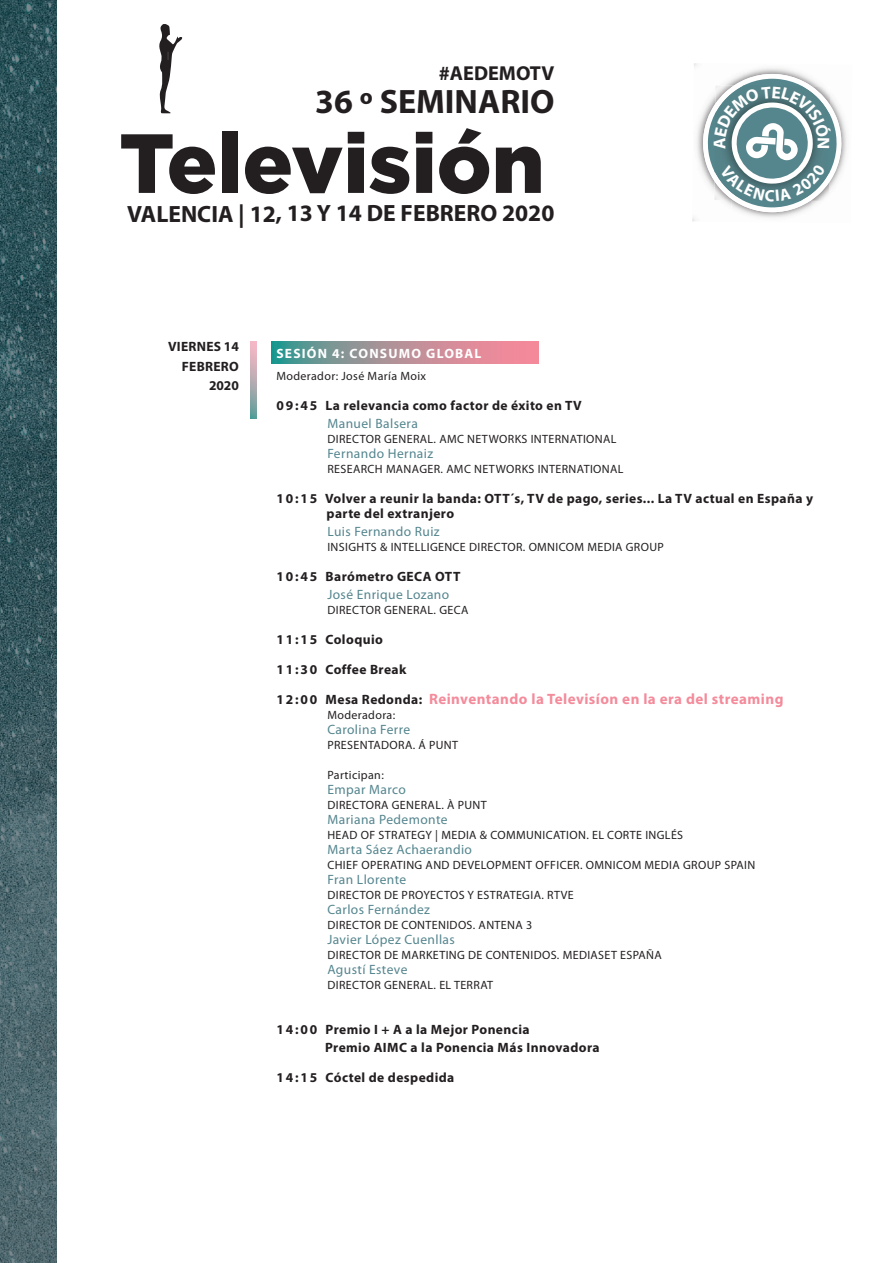
<style>
.page{position:relative;width:893px;height:1263px;background:#fff}
.page>*{position:absolute;margin:0;border:0;box-sizing:border-box;transform-origin:0 0}
.t1{font:900 83.7px "Gotham";color:#231f20}
.t2{font:700 33.9px "Myriad Pro";color:#231f20}
.t3{font:700 23.55px "Myriad Pro";letter-spacing:-.005em;color:#231f20}
.t4{font:700 20.25px "Myriad Pro";color:#231f20}
.t5{font:700 15px "Myriad Pro";letter-spacing:.03em;color:#f48b9b}
.t6{font:700 13.5px/19.5px "Myriad Pro";letter-spacing:.03em;color:#231f20}
.t7{font:13.5px "Myriad Pro";letter-spacing:.03em;color:#54858e}
.t8{font:700 13.5px "Myriad Pro";letter-spacing:.09em;color:#fff}
.t9{font:12px "Myriad Pro";letter-spacing:.03em;color:#231f20}
.s1{font-size:13.5px;color:#231f20}
</style>
<div class="page">
<svg style="left:271px;top:341px;width:267px;height:23px;background:#a99097"></svg>
<img style="left:0;top:0;width:56px;height:1263px">
<svg style="left:159px;top:24px;width:23px;height:89px"></svg>
<img style="left:692px;top:113px;width:11px;height:108px">
<img style="left:842px;top:116px;width:5px;height:53px">
<svg style="left:251px;top:341px;width:5px;height:77px"></svg>
<svg style="left:703px;top:74px;width:139px;height:138px"></svg>
<h3 class="t4" style="left:439px;top:59px;width:117px">#AEDEMOTV</h3>
<h2 class="t2" style="left:315px;top:80px;width:241px">36 º SEMINARIO</h2>
<h1 class="t1" style="left:119px;top:115px;width:427px">Televisión</h1>
<h3 class="t3" style="left:127px;top:198px;width:429px">VALENCIA | 12, 13 Y 14 DE FEBRERO 2020</h3>
<p class="t6" style="left:168px;top:336px;width:72px;text-align:right">VIERNES 14<br>FEBRERO<br>2020</p>
<p class="t8" style="left:276px;top:344px;width:207px">SESIÓN 4: CONSUMO GLOBAL</p>
<p class="t9" style="left:276px;top:369px;width:151px">Moderador: José María Moix</p>
<p class="t6" style="left:276px;top:395px;width:307px">0 9: 45 La relevancia como factor de éxito en TV</p>
<p class="t7" style="left:327px;top:415px;width:92px">Manuel Balsera</p>
<p class="t9" style="left:327px;top:432px;width:291px">DIRECTOR GENERAL. AMC NETWORKS INTERNATIONAL</p>
<p class="t7" style="left:327px;top:445px;width:107px">Fernando Hernaiz</p>
<p class="t9" style="left:327px;top:462px;width:298px">RESEARCH MANAGER. AMC NETWORKS INTERNATIONAL</p>
<p class="t6" style="left:326px;top:491px;width:488px;line-height:15px;text-indent:-50px">1 0: 1 5 Volver a reunir la banda: OTT´s, TV de pago, series... La TV actual en España y parte del extranjero</p>
<p class="t7" style="left:327px;top:523px;width:114px">Luis Fernando Ruiz</p>
<p class="t9" style="left:327px;top:540px;width:338px">INSIGHTS &amp; INTELLIGENCE DIRECTOR. OMNICOM MEDIA GROUP</p>
<p class="t6" style="left:276px;top:566px;width:186px">10:45 Barómetro GECA OTT</p>
<p class="t7" style="left:327px;top:586px;width:123px">José Enrique Lozano</p>
<p class="t9" style="left:327px;top:603px;width:142px">DIRECTOR GENERAL. GECA</p>
<p class="t6" style="left:276px;top:629px;width:108px">11:15 Coloquio</p>
<p class="t6" style="left:276px;top:659px;width:132px">11:30 Coffee Break</p>
<p class="t5" style="left:276px;top:689px;width:509px"><span class="s1">12:00 Mesa Redonda:</span> Reinventando la Televisíon en la era del streaming</p>
<p class="t9" style="left:327px;top:708px;width:69px">Moderadora:</p>
<p class="t7" style="left:327px;top:721px;width:84px">Carolina Ferre</p>
<p class="t9" style="left:327px;top:738px;width:132px">PRESENTADORA. Á PUNT</p>
<p class="t9" style="left:327px;top:768px;width:58px">Participan:</p>
<p class="t7" style="left:327px;top:781px;width:80px">Empar Marco</p>
<p class="t9" style="left:327px;top:798px;width:161px">DIRECTORA GENERAL. À PUNT</p>
<p class="t7" style="left:327px;top:811px;width:122px">Mariana Pedemonte</p>
<p class="t9" style="left:327px;top:828px;width:357px">HEAD OF STRATEGY | MEDIA &amp; COMMUNICATION. EL CORTE INGLÉS</p>
<p class="t7" style="left:327px;top:841px;width:146px">Marta Sáez Achaerandio</p>
<p class="t9" style="left:327px;top:858px;width:429px">CHIEF OPERATING AND DEVELOPMENT OFFICER. OMNICOM MEDIA GROUP SPAIN</p>
<p class="t7" style="left:327px;top:871px;width:80px">Fran Llorente</p>
<p class="t9" style="left:327px;top:888px;width:248px">DIRECTOR DE PROYECTOS Y ESTRATEGIA. RTVE</p>
<p class="t7" style="left:327px;top:901px;width:104px">Carlos Fernández</p>
<p class="t9" style="left:327px;top:918px;width:206px">DIRECTOR DE CONTENIDOS. ANTENA 3</p>
<p class="t7" style="left:327px;top:931px;width:129px">Javier López Cuenllas</p>
<p class="t9" style="left:327px;top:948px;width:336px">DIRECTOR DE MARKETING DE CONTENIDOS. MEDIASET ESPAÑA</p>
<p class="t7" style="left:327px;top:961px;width:82px">Agustí Esteve</p>
<p class="t9" style="left:327px;top:978px;width:167px">DIRECTOR GENERAL. EL TERRAT</p>
<p class="t6" style="left:325px;top:1020px;width:276px;line-height:18px;text-indent:-49px">14:00 Premio I + A a la Mejor Ponencia<br>Premio AIMC a la Ponencia Más Innovadora</p>
<p class="t6" style="left:276px;top:1067px;width:179px">1 4: 15 Cóctel de despedida</p>
</div>
